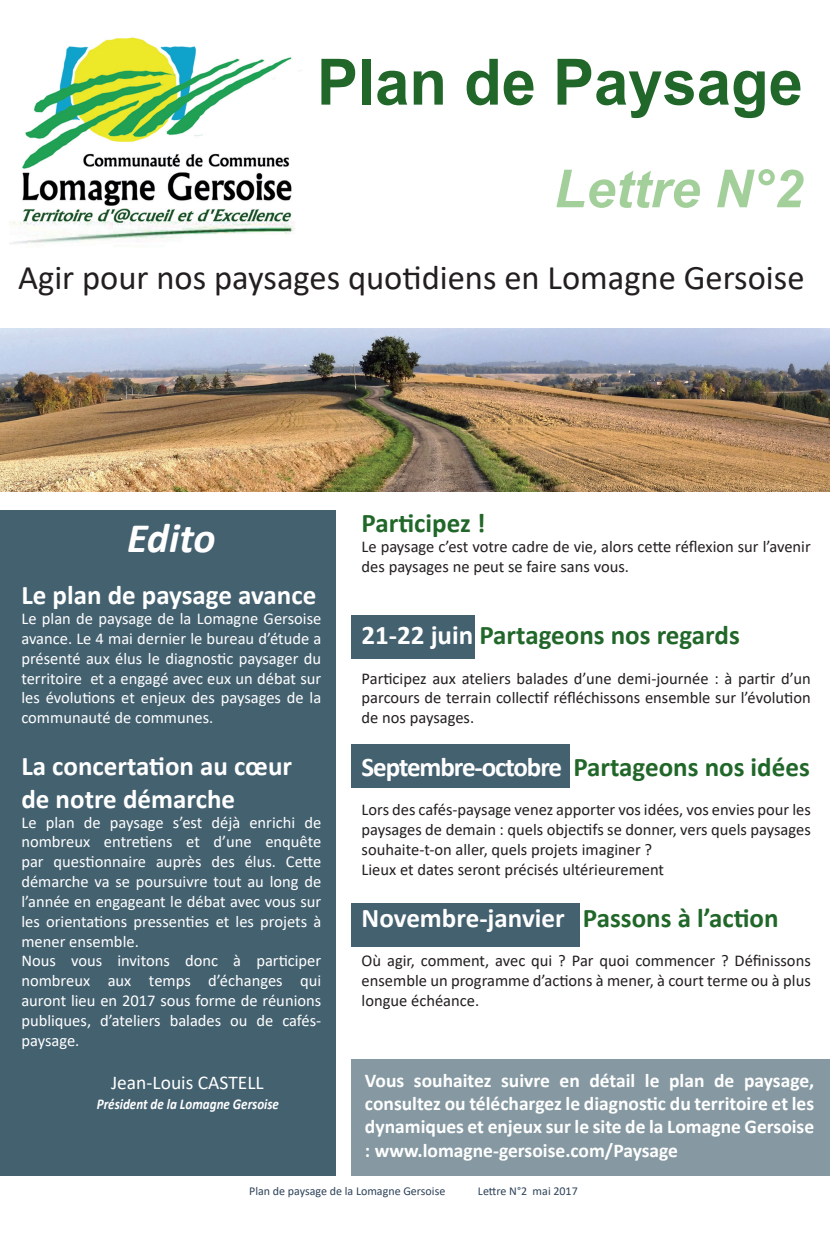
<style>
.page{position:relative;width:830px;height:1254px;background:#fff}
.page>*{position:absolute;margin:0;border:0;box-sizing:border-box;transform-origin:0 0}
.t1{font:700 63.9px "Arial";color:#216729;scale:.96 1}
.t2{font:italic 700 52.5px "Arial";color:#a3cf9a}
.t3{font:italic 700 42px "Calibri";letter-spacing:-.005em;color:#fff}
.t4{font:34.5px "Calibri";color:#231f20}
.t5{font:700 27px/32.4px "Calibri";color:#fff}
.t6{font:700 27px "Calibri";color:#216729}
.t7{font:700 27px "Calibri";letter-spacing:-.02em;color:#216729}
.t8{font:700 19.5px/23.4px "Calibri";color:#fff;text-align:justify}
.t9{font:19.5px "Calibri";color:#fff}
.t10{font:16.5px/19.8px "Calibri";color:#fff;text-align:justify}
.t11{font:16.5px/19.8px "Calibri";color:#231f20}
.t12{font:italic 700 15px "Calibri";color:#fff;scale:.87 1}
.t13{font:12px "Calibri";color:#2d4258}
.s1{color:#fff}
.s2{color:#216729}
</style>
<div class="page">
<div style="left:351px;top:903px;width:228px;height:43px;background:#446170"></div>
<div style="left:351px;top:744px;width:218px;height:43px;background:#446170"></div>
<div style="left:351px;top:615px;width:123px;height:43px;background:#446170"></div>
<div style="left:0;top:511px;width:335px;height:664px;background:#446170"></div>
<img style="left:10px;top:37px;width:291px;height:207px">
<img style="left:0;top:328px;width:829px;height:164px">
<div style="left:351px;top:1058px;width:478px;height:117px;background:#8699a2"></div>
<h1 class="t1" style="left:317px;top:37px;width:507px">Plan de Paysage</h1>
<h2 class="t2" style="left:554px;top:154px;width:250px">Lettre N°2</h2>
<h3 class="t4" style="left:18px;top:254px;width:787px">Agir pour nos paysages quotidiens en Lomagne Gersoise</h3>
<h3 class="t3" style="left:127px;top:508px;width:90px">Edito</h3>
<h3 class="t5" style="left:21px;top:579px;width:296px">Le plan de paysage avance</h3>
<p class="t10" style="left:21px;top:608px;width:301px">Le plan de paysage de la Lomagne Gersoise avance. Le 4 mai dernier le bureau d’étude a présenté aux élus le diagnostic paysager du territoire et a engagé avec eux un débat sur les évolutions et enjeux des paysages de la communauté de communes.</p>
<h3 class="t5" style="left:21px;top:750px;width:272px">La concertation au cœur de notre démarche</h3>
<p class="t10" style="left:21px;top:812px;width:301px;text-align:left">Le plan de paysage s’est déjà enrichi de nombreux entretiens et d’une enquête par questionnaire auprès des élus. Cette démarche va se poursuivre tout au long de l’année en engageant le débat avec vous sur les orientations pressenties et les projets à mener ensemble.<br>Nous vous invitons donc à participer nombreux aux temps d’échanges qui auront lieu en 2017 sous forme de réunions publiques, d’ateliers balades ou de cafés&shy;paysage.</p>
<p class="t9" style="left:111px;top:1068px;width:154px">Jean-Louis CASTELL</p>
<p class="t12" style="left:97px;top:1093px;width:211px">Président de la Lomagne Gersoise</p>
<h3 class="t6" style="left:361px;top:504px;width:125px">Participez !</h3>
<p class="t11" style="left:361px;top:536px;width:450px">Le paysage c’est votre cadre de vie, alors cette réflexion sur l’avenir des paysages ne peut se faire sans vous.</p>
<h3 class="t6" style="left:361px;top:616px;width:379px"><span class="s1">21-22 juin</span> Partageons nos regards</h3>
<p class="t11" style="left:361px;top:668px;width:450px;text-align:justify">Participez aux ateliers balades d’une demi-journée : à partir d’un parcours de terrain collectif réfléchissons ensemble sur l’évolution de nos paysages.</p>
<h3 class="t7" style="left:361px;top:747px;width:449px"><span class="s1">Septembre-octobre</span> Partageons nos idées</h3>
<p class="t11" style="left:361px;top:799px;width:450px">Lors des cafés-paysage venez apporter vos idées, vos envies pour les paysages de demain : quels objectifs se donner, vers quels paysages souhaite-t-on aller, quels projets imaginer ?<br>Lieux et dates seront précisés ultérieurement</p>
<h3 class="t5" style="left:361px;top:901px;width:418px">Novembre-janvier <span class="s2">Passons à l’action</span></h3>
<p class="t11" style="left:361px;top:950px;width:450px;text-align:justify">Où agir, comment, avec qui ? Par quoi commencer ? Définissons ensemble un programme d’actions à mener, à court terme ou à plus longue échéance.</p>
<p class="t8" style="left:365px;top:1068px;width:450px">Vous souhaitez suivre en détail le plan de paysage, consultez ou téléchargez le diagnostic du territoire et les dynamiques et enjeux sur le site de la Lomagne Gersoise : www.lomagne-gersoise.com/Paysage</p>
<p class="t13" style="left:249px;top:1182px;width:198px">Plan de paysage de la Lomagne Gersoise</p>
<p class="t13" style="left:477px;top:1182px;width:101px">Lettre N°2 mai 2017</p>
</div>
